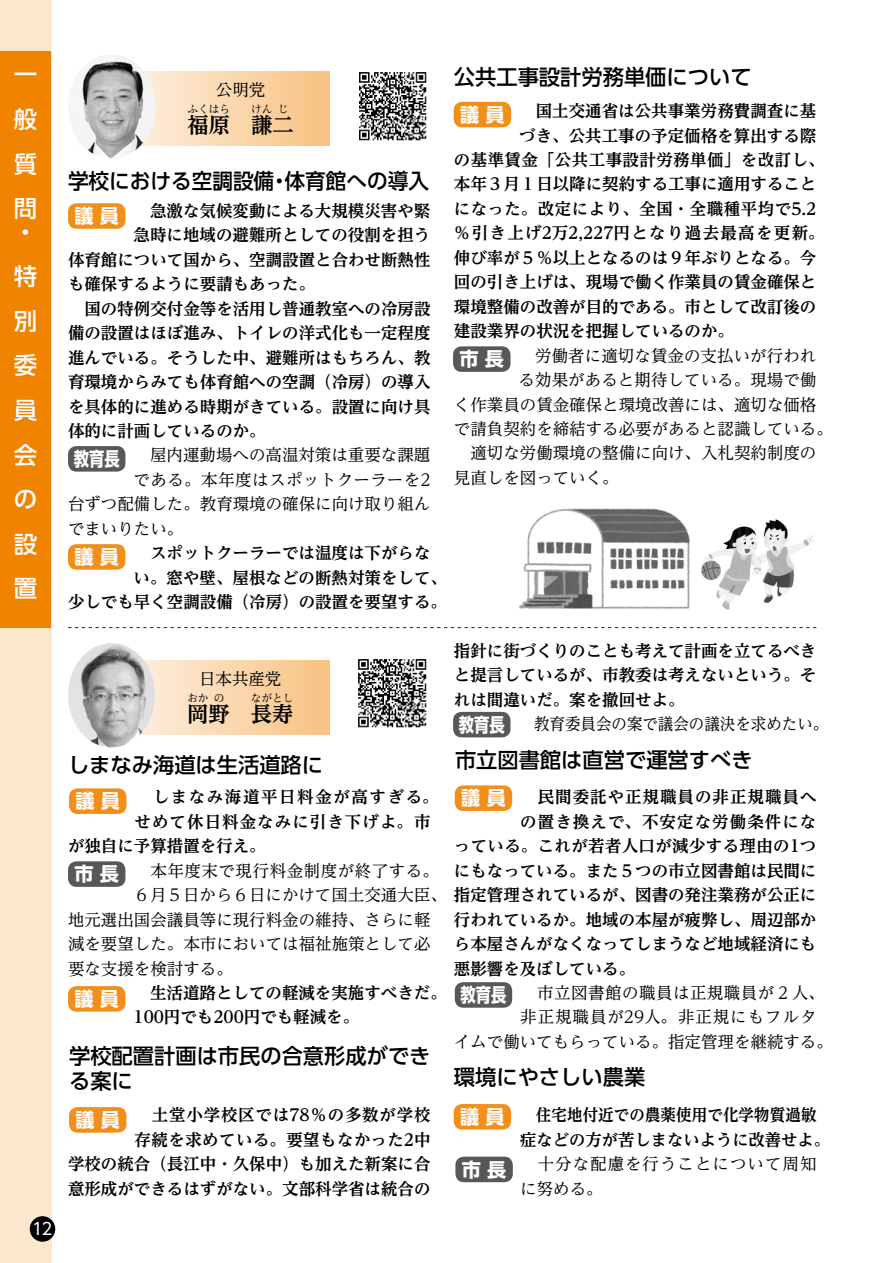
<style>
.page{position:relative;width:893px;height:1263px;background:#fff}
.page>*{position:absolute;margin:0;border:0;box-sizing:border-box;transform-origin:0 0}
.t1{font:500 23.4px/44.5px "UD Shin Go Pr 6 N";color:#fff;text-align:justify}
.t2{font:500 21.3px/25.5px "UD Shin Go Pr 6 N";color:#000}
.t3{font:700 21.3px "UD Reimin Pr 6 N";color:#000}
.t4{font:700 19.2px "UD Shin Go Pr 6 N";color:#fff}
.t5{font:700 19.2px "UD Shin Go Pr 6 N";color:#fff;scale:.8 1}
.t6{font:700 16.5px/24.5px "UD Reimin Pr 6 N";color:#000;text-align:right}
.t7{font:16.5px "UD Reimin Pr 6 N";color:#000}
.t8{font:700 16.5px/24.5px "UD Reimin Pr 6 N";letter-spacing:.02em;color:#000;text-align:right}
.t9{font:700 16.5px/24.5px "UD Reimin Pr 6 N";color:#000;scale:.94 1}
.t10{font:16.5px "UD Reimin Pr 6 N";letter-spacing:.035em;color:#000}
.t11{font:700 16.5px "UD Reimin Pr 6 N";letter-spacing:.08em;color:#000}
.t12{font:700 16.5px "UD Reimin Pr 6 N";letter-spacing:.03em;color:#000}
.t13{font:700 16.5px "UD Reimin Pr 6 N";letter-spacing:.025em;color:#000}
.t14{font:16.5px "UD Reimin Pr 6 N";color:#000;scale:.94 1}
.t15{font:16.5px "UD Reimin Pr 6 N";letter-spacing:.03em;color:#000}
.t16{font:16.5px "UD Reimin Pr 6 N";letter-spacing:.06em;color:#000}
.t17{font:700 16.5px "UD Reimin Pr 6 N";letter-spacing:.095em;color:#000}
.t18{font:700 16.5px "UD Reimin Pr 6 N";letter-spacing:.065em;color:#000}
.t19{font:16.5px "UD Shin Go Pr 6 N";color:#fff}
.t20{font:700 10.65px "UD Reimin Pr 6 N";color:#000}
.s1{font-weight:400}
</style>
<div class="page">
<div style="left:0;top:0;width:51px;height:1263px;background:#fce6cc"></div>
<div style="left:30px;top:1216px;width:25px;height:26px;background:#000;border-radius:50%"></div>
<img style="left:359px;top:72px;width:68px;height:69px">
<img style="left:358px;top:659px;width:69px;height:69px">
<div style="left:0;top:51px;width:51px;height:576px;background:#f08300"></div>
<svg style="left:68px;top:627px;width:748px;height:1px"></svg>
<div style="left:69px;top:788px;width:57px;height:26px;background:#f18f1a;border-radius:9px"></div>
<div style="left:455px;top:785px;width:57px;height:26px;background:#f18f1a;border-radius:9px"></div>
<div style="left:454px;top:1104px;width:57px;height:25px;background:#f18f1a;border-radius:9px"></div>
<div style="left:68px;top:986px;width:57px;height:26px;background:#f18f1a;border-radius:9px"></div>
<div style="left:69px;top:1107px;width:57px;height:26px;background:#f18f1a;border-radius:9px"></div>
<div style="left:68px;top:203px;width:57px;height:26px;background:#f18f1a;border-radius:9px"></div>
<div style="left:454px;top:102px;width:57px;height:25px;background:#f18f1a;border-radius:9px"></div>
<div style="left:68px;top:544px;width:57px;height:26px;background:#f18f1a;border-radius:9px"></div>
<div style="left:68px;top:861px;width:57px;height:26px;background:#5a5757;border-radius:9px"></div>
<div style="left:455px;top:1157px;width:58px;height:25px;background:#5a5757;border-radius:9px"></div>
<div style="left:453px;top:346px;width:57px;height:26px;background:#5a5757;border-radius:9px"></div>
<svg style="left:155px;top:660px;width:175px;height:75px;background:#fad5aa"></svg>
<img style="left:68px;top:643px;width:87px;height:104px">
<svg style="left:155px;top:71px;width:175px;height:75px;background:#f9d5aa"></svg>
<img style="left:74px;top:55px;width:81px;height:104px">
<div style="left:453px;top:712px;width:57px;height:25px;background:#5a5757;border-radius:9px"></div>
<div style="left:68px;top:446px;width:57px;height:26px;background:#5a5757;border-radius:9px"></div>
<div style="left:455px;top:982px;width:57px;height:26px;background:#5a5757;border-radius:9px"></div>
<img style="left:519px;top:508px;width:171px;height:101px">
<img style="left:702px;top:519px;width:112px;height:91px">
<p class="t1" style="left:14px;top:52px;width:24px">一般質問</p>
<p class="t1" style="left:14px;top:209px;width:25px;text-align:left">・特別委員会の設置</p>
<p class="t19" style="left:32px;top:1215px;width:22px">12</p>
<p class="t7" style="left:216px;top:76px;width:51px">公明党</p>
<p class="t3" style="left:187px;top:107px;width:108px">福原 謙二</p>
<p class="t20" style="left:187px;top:100px;width:44px">ふくはら</p>
<p class="t20" style="left:251px;top:100px;width:23px">けん</p>
<p class="t20" style="left:278px;top:100px;width:12px">じ</p>
<p class="t2" style="left:68px;top:168px;width:362px">学校における空調設備・体育館への導入</p>
<p class="t6" style="left:134px;top:198px;width:298px">　急激な気候変動による大規模災害や緊</p>
<p class="t6" style="left:134px;top:223px;width:298px">急時に地域の避難所としての役割を担う</p>
<p class="t6" style="left:68px;top:247px;width:364px">体育館について国から、空調設置と合わせ断熱性</p>
<p class="t6" style="left:68px;top:272px;width:249px">も確保するように要請もあった。</p>
<p class="t6" style="left:68px;top:296px;width:364px">　国の特例交付金等を活用し普通教室への冷房設</p>
<p class="t6" style="left:68px;top:320px;width:364px">備の設置はほぼ進み、トイレの洋式化も一定程度</p>
<p class="t6" style="left:68px;top:345px;width:364px">進んでいる。そうした中、避難所はもちろん、教</p>
<p class="t6" style="left:68px;top:369px;width:364px">育環境からみても体育館への空調（冷房）の導入</p>
<p class="t6" style="left:68px;top:394px;width:364px">を具体的に進める時期がきている。設置に向け具</p>
<p class="t6" style="left:68px;top:418px;width:199px">体的に計画しているのか。</p>
<p class="t7" style="left:134px;top:442px;width:298px">　屋内運動場への高温対策は重要な課題</p>
<p class="t10" style="left:134px;top:466px;width:298px">である。本年度はスポットクーラーを2</p>
<p class="t7" style="left:68px;top:491px;width:364px">台ずつ配備した。教育環境の確保に向け取り組ん</p>
<p class="t7" style="left:68px;top:515px;width:117px">でまいりたい。</p>
<p class="t6" style="left:134px;top:540px;width:299px">　スポットクーラーでは温度は下がらな</p>
<p class="t6" style="left:134px;top:565px;width:315px">い。窓や壁、屋根などの断熱対策をして、</p>
<p class="t6" style="left:68px;top:589px;width:380px">少しでも早く空調設備（冷房）の設置を要望する。</p>
<p class="t4" style="left:74px;top:200px;width:46px">議 員</p>
<p class="t5" style="left:74px;top:443px;width:59px">教育長</p>
<p class="t4" style="left:74px;top:541px;width:46px">議 員</p>
<p class="t7" style="left:199px;top:665px;width:84px">日本共産党</p>
<p class="t3" style="left:187px;top:696px;width:44px">岡野</p>
<p class="t20" style="left:251px;top:689px;width:44px">ながとし</p>
<p class="t20" style="left:187px;top:689px;width:23px">おか</p>
<p class="t20" style="left:214px;top:689px;width:12px">の</p>
<p class="t3" style="left:251px;top:696px;width:44px">長寿</p>
<p class="t2" style="left:454px;top:63px;width:299px">公共工事設計労務単価について</p>
<p class="t6" style="left:519px;top:98px;width:299px">　国土交通省は公共事業労務費調査に基</p>
<p class="t6" style="left:519px;top:123px;width:299px">づき、公共工事の予定価格を算出する際</p>
<p class="t13" style="left:454px;top:146px;width:372px">の基準賃金「公共工事設計労務単価」を改訂し、</p>
<p class="t6" style="left:454px;top:172px;width:364px">本年３月１日以降に契約する工事に適用すること</p>
<p class="t12" style="left:454px;top:195px;width:364px">になった。改定により、全国・全職種平均で5.2</p>
<p class="t11" style="left:454px;top:220px;width:372px">％引き上げ2万2,227円となり過去最高を更新。</p>
<p class="t6" style="left:454px;top:245px;width:364px">伸び率が５％以上となるのは９年ぶりとなる。今</p>
<p class="t6" style="left:454px;top:270px;width:364px">回の引き上げは、現場で働く作業員の賃金確保と</p>
<p class="t6" style="left:454px;top:294px;width:364px">環境整備の改善が目的である。市として改訂後の</p>
<p class="t6" style="left:454px;top:318px;width:282px">建設業界の状況を把握しているのか。</p>
<p class="t7" style="left:519px;top:342px;width:299px">　労働者に適切な賃金の支払いが行われ</p>
<p class="t7" style="left:519px;top:366px;width:299px">る効果があると期待している。現場で働</p>
<p class="t7" style="left:454px;top:391px;width:364px">く作業員の賃金確保と環境改善には、適切な価格</p>
<p class="t7" style="left:454px;top:415px;width:380px">で請負契約を締結する必要があると認識している。</p>
<p class="t7" style="left:454px;top:440px;width:364px">　適切な労働環境の整備に向け、入札契約制度の</p>
<p class="t7" style="left:454px;top:464px;width:166px">見直しを図っていく。</p>
<p class="t4" style="left:460px;top:99px;width:46px">議 員</p>
<p class="t4" style="left:459px;top:343px;width:46px">市 長</p>
<p class="t6" style="left:454px;top:638px;width:364px">指針に街づくりのことも考えて計画を立てるべき</p>
<p class="t6" style="left:454px;top:662px;width:364px">と提言しているが、市教委は考えないという。そ</p>
<p class="t6" style="left:454px;top:687px;width:232px">れは間違いだ。案を撤回せよ。</p>
<p class="t14" style="left:519px;top:710px;width:331px">　教育委員会の案で議会の議決を求めたい。</p>
<p class="t5" style="left:459px;top:709px;width:59px">教育長</p>
<p class="t2" style="left:68px;top:751px;width:257px">しまなみ海道は生活道路に</p>
<p class="t2" style="left:455px;top:746px;width:299px">市立図書館は直営で運営すべき</p>
<p class="t4" style="left:75px;top:785px;width:46px">議 員</p>
<p class="t4" style="left:461px;top:782px;width:46px">議 員</p>
<p class="t17" style="left:135px;top:784px;width:306px">　しまなみ海道平日料金が高すぎる。</p>
<p class="t18" style="left:135px;top:808px;width:297px">せめて休日料金なみに引き下げよ。市</p>
<p class="t6" style="left:68px;top:833px;width:199px">が独自に予算措置を行え。</p>
<p class="t10" style="left:134px;top:857px;width:307px">　本年度末で現行料金制度が終了する。</p>
<p class="t6" style="left:134px;top:882px;width:684px"><span class="s1">６月５日から６日にかけて国土交通大臣、</span>指定管理されているが、図書の発注業務が公正に</p>
<p class="t7" style="left:68px;top:906px;width:364px">地元選出国会議員等に現行料金の維持、さらに軽</p>
<p class="t7" style="left:68px;top:930px;width:364px">減を要望した。本市においては福祉施策として必</p>
<p class="t7" style="left:68px;top:955px;width:166px">要な支援を検討する。</p>
<p class="t6" style="left:134px;top:980px;width:315px">　生活道路としての軽減を実施すべきだ。</p>
<p class="t6" style="left:134px;top:1005px;width:227px">100円でも200円でも軽減を。</p>
<p class="t8" style="left:454px;top:785px;width:364px">　民間委託や正規職員の非正規職員へ<br>の置き換えで、不安定な労働条件にな<br>っている。これが若者人口が減少する理由の1つにもなっている。また５つの市立図書館は民間に</p>
<p class="t6" style="left:454px;top:907px;width:364px">行われているか。地域の本屋が疲弊し、周辺部か</p>
<p class="t6" style="left:454px;top:931px;width:364px">ら本屋さんがなくなってしまうなど地域経済にも</p>
<p class="t6" style="left:454px;top:956px;width:183px">悪影響を及ぼしている。</p>
<p class="t15" style="left:520px;top:979px;width:306px">　市立図書館の職員は正規職員が２人、</p>
<p class="t16" style="left:520px;top:1004px;width:298px">非正規職員が29人。非正規にもフルタ</p>
<p class="t7" style="left:454px;top:1028px;width:380px">イムで働いてもらっている。指定管理を継続する。</p>
<p class="t4" style="left:74px;top:858px;width:46px">市 長</p>
<p class="t5" style="left:460px;top:979px;width:59px">教育長</p>
<p class="t4" style="left:74px;top:983px;width:46px">議 員</p>
<p class="t2" style="left:69px;top:1042px;width:363px">学校配置計画は市民の合意形成ができる案に</p>
<p class="t2" style="left:454px;top:1063px;width:193px">環境にやさしい農業</p>
<p class="t6" style="left:68px;top:1102px;width:364px">　土堂小学校区では78％の多数が学校<br>存続を求めている。要望もなかった2中<br>学校の統合（長江中・久保中）も加えた新案に合意形成ができるはずがない。文部科学省は統合の</p>
<p class="t4" style="left:75px;top:1104px;width:46px">議 員</p>
<p class="t4" style="left:460px;top:1101px;width:46px">議 員</p>
<p class="t4" style="left:462px;top:1154px;width:46px">市 長</p>
<p class="t9" style="left:520px;top:1102px;width:331px">　住宅地付近での農薬使用で化学物質過敏症などの方が苦しまないように改善せよ。<span class="s1">　十分な配慮を行うことについて周知に努める。</span></p>
</div>
